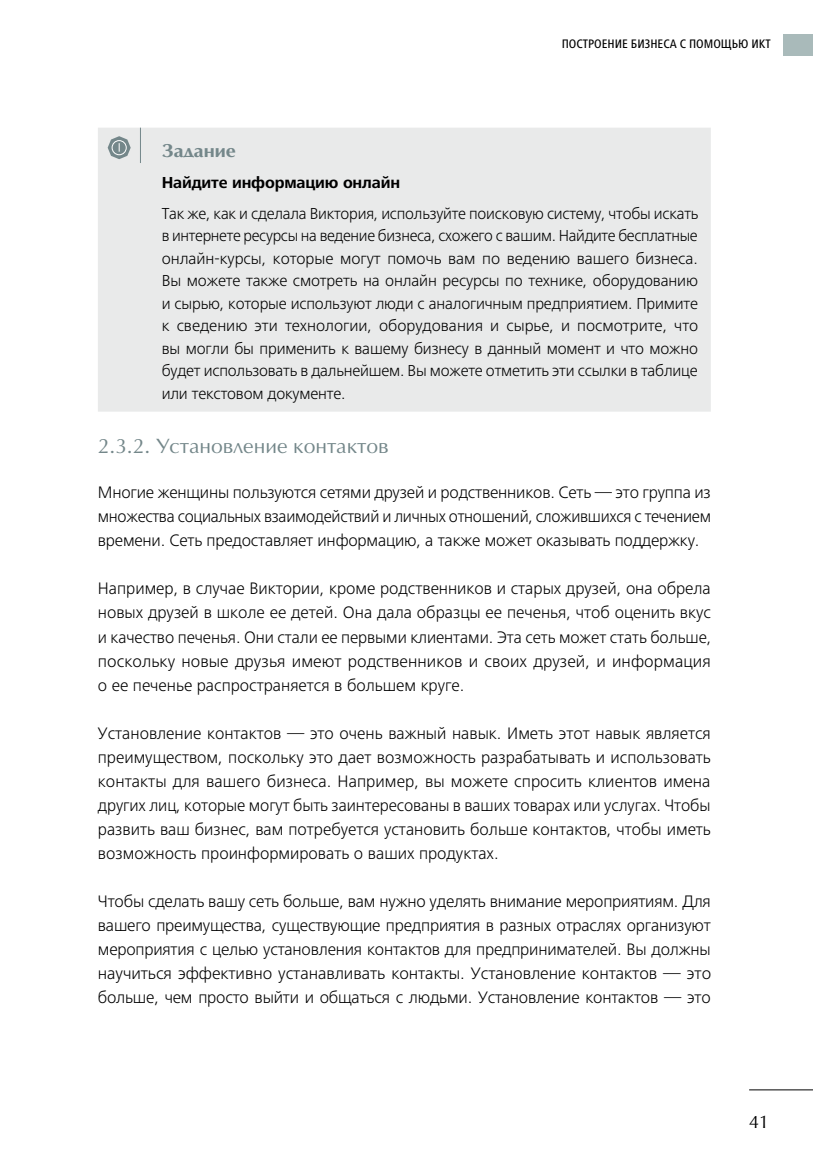
<style>
.page{position:relative;width:813px;height:1149px;background:#fff}
.page>*{position:absolute;margin:0;border:0;box-sizing:border-box;transform-origin:0 0}
.t1{font:19.5px "Optimal C";color:#74878a}
.t2{font:18px "Optima";color:#000}
.t3{font:300 17.25px/24px "Frutiger Next LTW1 G";letter-spacing:-.005em;color:#000;text-align:justify}
.t4{font:700 17.25px "Optimal C";color:#74878a;scale:1.07 1}
.t5{font:300 16.5px/22.5px "Frutiger Next LTW1 G";letter-spacing:-.01em;color:#000;text-align:justify}
.t6{font:700 16.5px "Frutiger Next LTW1 G";letter-spacing:-.01em;color:#000}
.t7{font:500 condensed 12.75px "Frutiger Next LTW1 G";color:#000}
</style>
<div class="page">
<hr style="left:748px;top:1089px;width:64px;height:1px;background:#000">
<div style="left:782px;top:34px;width:30px;height:21px;background:#a9baba"></div>
<div style="left:98px;top:128px;width:612px;height:283px;background:#e9eaea"></div>
<hr style="left:140px;top:128px;width:1px;height:35px;background:#74878a">
<svg style="left:108px;top:136px;width:23px;height:23px"></svg>
<p class="t7" style="left:561px;top:37px;width:210px">ПОСТРОЕНИЕ БИЗНЕСА С ПОМОЩЬЮ ИКТ</p>
<p class="t4" style="left:162px;top:140px;width:71px">Задание</p>
<p class="t6" style="left:162px;top:173px;width:240px">Найдите информацию онлайн</p>
<p class="t5" style="left:162px;top:202px;width:538px">Так же, как и сделала Виктория, используйте поисковую систему, чтобы искать в интернете ресурсы на ведение бизнеса, схожего с вашим. Найдите бесплатные онлайн-курсы, которые могут помочь вам по ведению вашего бизнеса.<br>Вы можете также смотреть на онлайн ресурсы по технике, оборудованию и сырью, которые используют люди с аналогичным предприятием. Примите к сведению эти технологии, оборудования и сырье, и посмотрите, что вы могли бы применить к вашему бизнесу в данный момент и что можно будет использовать в дальнейшем. Вы можете отметить эти ссылки в таблице или текстовом документе.</p>
<p class="t1" style="left:98px;top:435px;width:292px">2.3.2. Установление контактов</p>
<p class="t3" style="left:98px;top:480px;width:614px">Многие женщины пользуются сетями друзей и родственников. Сеть — это группа из множества социальных взаимодействий и личных отношений, сложившихся с течением времени. Сеть предоставляет информацию, а также может оказывать поддержку.</p>
<p class="t3" style="left:98px;top:576px;width:614px">Например, в случае Виктории, кроме родственников и старых друзей, она обрела новых друзей в школе ее детей. Она дала образцы ее печенья, чтоб оценить вкус и качество печенья. Они стали ее первыми клиентами. Эта сеть может стать больше, поскольку новые друзья имеют родственников и своих друзей, и информация о ее печенье распространяется в большем круге.</p>
<p class="t3" style="left:98px;top:720px;width:614px">Установление контактов — это очень важный навык. Иметь этот навык является преимуществом, поскольку это дает возможность разрабатывать и использовать контакты для вашего бизнеса. Например, вы можете спросить клиентов имена других лиц, которые могут быть заинтересованы в ваших товарах или услугах. Чтобы развить ваш бизнес, вам потребуется установить больше контактов, чтобы иметь возможность проинформировать о ваших продуктах.</p>
<p class="t3" style="left:98px;top:888px;width:614px">Чтобы сделать вашу сеть больше, вам нужно уделять внимание мероприятиям. Для вашего преимущества, существующие предприятия в разных отраслях организуют мероприятия с целью установления контактов для предпринимателей. Вы должны научиться эффективно устанавливать контакты. Установление контактов — это больше, чем просто выйти и общаться с людьми. Установление контактов — это</p>
<p class="t2" style="left:748px;top:1110px;width:22px">41</p>
</div>
